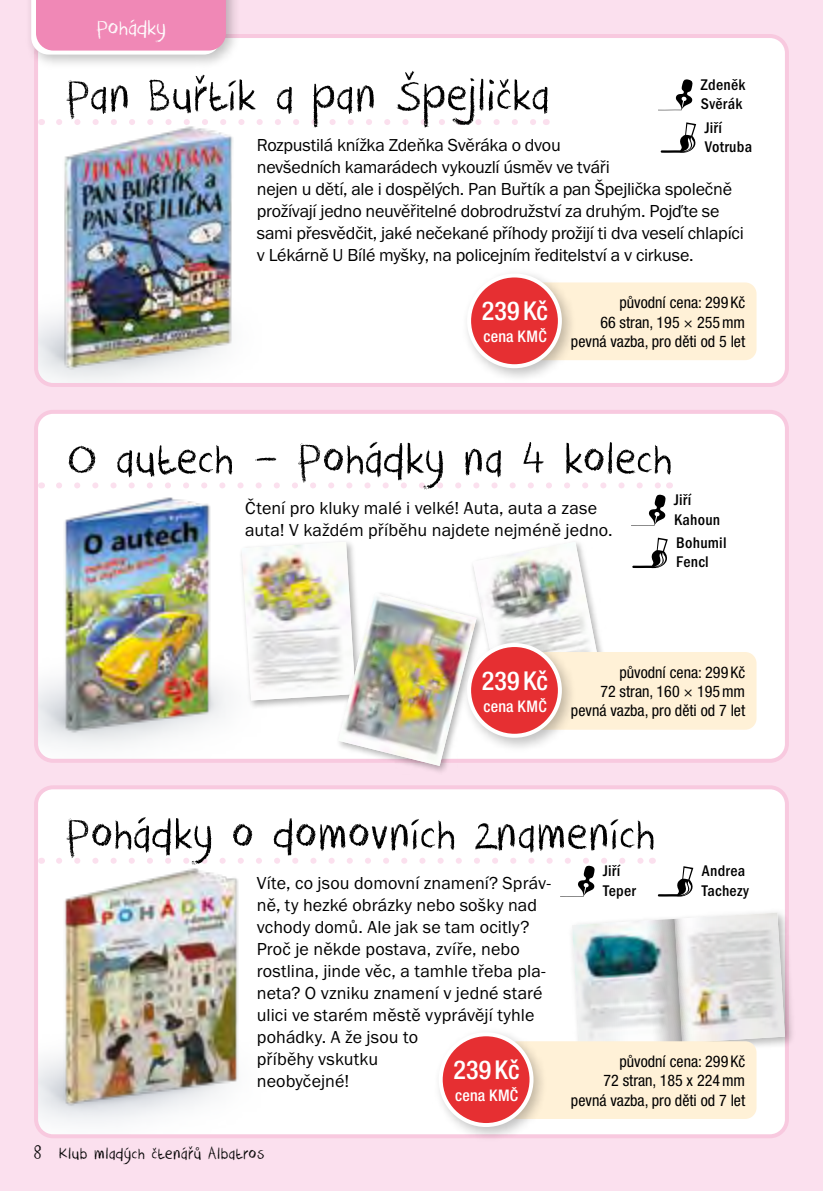
<style>
.page{position:relative;width:823px;height:1191px;background:#fff}
.page>*{position:absolute;margin:0;border:0;box-sizing:border-box;transform-origin:0 0}
.t1{font:50px "Crayon Crumble";letter-spacing:.02em;color:#000}
.t2{font:500 condensed 26px "Helvetica Neue CE";letter-spacing:.005em;color:#fff}
.t3{font:24px "Crayon Crumble";letter-spacing:.02em;color:#fff}
.t4{font:18px/22px "Franklin Gothic ITCTOT";letter-spacing:-.005em;color:#000}
.t5{font:18px "Crayon Crumble";letter-spacing:.035em;color:#000}
.t6{font:16px/19.2px "Helvetica Neue Cond CE";color:#000;text-align:right}
.t7{font:16px/19.2px "Franklin Got Itc TOT Med Con";letter-spacing:.015em;color:#000}
.t8{font:500 condensed 16px "Helvetica Neue CE";letter-spacing:.015em;color:#fff}
.s1{font-size:22px}
</style>
<div class="page">
<div style="left:0;top:0;width:822px;height:1191px;background:#fbe0ee"></div>
<div style="left:36px;top:787px;width:750px;height:349px;background:#fff;border-radius:17px"></div>
<div style="left:34px;top:785px;width:754px;height:353px;border:4px solid #f8c9df;border-radius:17px"></div>
<div style="left:36px;top:412px;width:750px;height:349px;background:#fff;border-radius:17px"></div>
<div style="left:34px;top:410px;width:754px;height:353px;border:4px solid #f8c9df;border-radius:17px"></div>
<div style="left:36px;top:36px;width:750px;height:349px;background:#fff;border-radius:17px"></div>
<div style="left:34px;top:34px;width:754px;height:353px;border:4px solid #f8c9df;border-radius:17px"></div>
<div style="left:24px;top:0;width:216px;height:70px;background:#000;opacity:.25"></div>
<svg style="left:31px;top:0;width:197px;height:56px;background:#ef96bd"></svg>
<svg style="left:59px;top:119px;width:477px;height:6px"></svg>
<svg style="left:59px;top:482px;width:600px;height:6px"></svg>
<svg style="left:648px;top:495px;width:17px;height:30px"></svg>
<svg style="left:632px;top:537px;width:35px;height:31px"></svg>
<svg style="left:658px;top:79px;width:34px;height:31px"></svg>
<svg style="left:660px;top:122px;width:35px;height:31px"></svg>
<svg style="left:59px;top:858px;width:583px;height:38px"></svg>
<svg style="left:651px;top:858px;width:42px;height:38px"></svg>
<img style="left:38px;top:637px;width:204px;height:122px">
<img style="left:38px;top:1013px;width:248px;height:121px">
<img style="left:38px;top:275px;width:244px;height:108px">
<img style="left:59px;top:497px;width:156px;height:241px">
<img style="left:59px;top:861px;width:184px;height:249px">
<img style="left:58px;top:120px;width:180px;height:255px">
<div style="left:506px;top:282px;width:250px;height:78px;background:#fff1d7;border-radius:11px"></div>
<div style="left:460px;top:267px;width:116px;height:116px;background:#000;opacity:.25"></div>
<div style="left:469px;top:275px;width:90px;height:91px;background:#e62f32;border-radius:50%"></div>
<div style="left:467px;top:273px;width:94px;height:95px;border:4px solid #fff;border-radius:50%"></div>
<div style="left:567px;top:908px;width:228px;height:152px;background:#000;opacity:.3"></div>
<img style="left:571px;top:912px;width:213px;height:137px">
<div style="left:238px;top:538px;width:125px;height:171px;background:#fff"></div>
<div style="left:334px;top:589px;width:150px;height:185px;background:#000;opacity:.3"></div>
<img style="left:242px;top:542px;width:362px;height:224px">
<img style="left:472px;top:542px;width:132px;height:110px">
<div style="left:506px;top:652px;width:250px;height:77px;background:#fff1d7;border-radius:11px"></div>
<div style="left:460px;top:637px;width:116px;height:115px;background:#000;opacity:.25"></div>
<div style="left:469px;top:645px;width:90px;height:90px;background:#e62f32;border-radius:50%"></div>
<div style="left:467px;top:643px;width:94px;height:94px;border:4px solid #fff;border-radius:50%"></div>
<div style="left:506px;top:1041px;width:250px;height:78px;background:#fff1d7;border-radius:11px"></div>
<div style="left:432px;top:1026px;width:116px;height:116px;background:#000;opacity:.25"></div>
<div style="left:440px;top:1034px;width:91px;height:91px;background:#e62f32;border-radius:50%"></div>
<div style="left:438px;top:1032px;width:95px;height:95px;border:4px solid #fff;border-radius:50%"></div>
<h3 class="t3" style="left:81px;top:14px;width:106px">Pro dospělé</h3>
<h3 class="t3" style="left:97px;top:13px;width:70px">Pohádky</h3>
<h1 class="t1" style="left:66px;top:66px;width:483px">Pan Buřtík a pan Špejlička</h1>
<p class="t7" style="left:700px;top:75px;width:46px">Zdeněk<br>Svěrák</p>
<p class="t7" style="left:704px;top:118px;width:49px">Jiří<br>Votruba</p>
<p class="t4" style="left:257px;top:135px;width:488px">Rozpustilá knížka Zdeňka Svěráka o dvou<br>nevšedních kamarádech vykouzlí úsměv ve tváři<br>nejen u dětí, ale i dospělých. Pan Buřtík a pan Špejlička společně prožívají jedno neuvěřitelné dobrodružství za druhým. Pojďte se sami přesvědčit, jaké nečekané příhody prožijí ti dva veselí chlapíci v Lékárně U Bílé myšky, na policejním ředitelství a v cirkuse.</p>
<h2 class="t2" style="left:481px;top:296px;width:68px">239 Kč</h2>
<p class="t8" style="left:483px;top:327px;width:65px">cena KMČ</p>
<p class="t6" style="left:570px;top:293px;width:176px">původní cena: 299 Kč<br>66 stran, 195 × 255mm pevná vazba, pro děti od 5 let</p>
<h1 class="t1" style="left:66px;top:429px;width:606px">O autech - Pohádky na 4 kolech</h1>
<p class="t4" style="left:245px;top:497px;width:369px">Čtení pro kluky malé i velké! Auta, auta a zase auta! V každém příběhu najdete nejméně jedno.</p>
<p class="t7" style="left:673px;top:490px;width:48px">Jiří<br>Kahoun</p>
<p class="t7" style="left:676px;top:533px;width:52px">Bohumil<br>Fencl</p>
<h2 class="t2" style="left:481px;top:666px;width:68px">239 Kč</h2>
<p class="t8" style="left:483px;top:697px;width:65px">cena KMČ</p>
<p class="t6" style="left:570px;top:662px;width:176px">původní cena: 299 Kč<br>72 stran, 160 × 195mm pevná vazba, pro děti od 7 let</p>
<h1 class="t1" style="left:66px;top:804px;width:589px">Pohádky o domovních znameních</h1>
<p class="t7" style="left:602px;top:861px;width:34px">Jiří<br>Teper</p>
<p class="t7" style="left:701px;top:861px;width:49px">Andrea<br>Tachezy</p>
<p class="t4" style="left:257px;top:872px;width:295px">Víte, co jsou domovní znamení? Správ&shy;ně, ty hezké obrázky nebo sošky nad vchody domů. Ale jak se tam ocitly?<br>Proč je někde postava, zvíře, nebo rostlina, jinde věc, a tamhle třeba pla&shy;neta? O vzniku znamení v jedné staré ulici ve starém městě vyprávějí tyhle pohádky. A že jsou to<br>příběhy vskutku<br>neobyčejné!</p>
<p class="t6" style="left:570px;top:1052px;width:176px">původní cena: 299 Kč<br>72 stran, 185 x 224mm pevná vazba, pro děti od 7 let</p>
<h2 class="t2" style="left:453px;top:1055px;width:68px">239 Kč</h2>
<p class="t8" style="left:455px;top:1086px;width:65px">cena KMČ</p>
<p class="t5" style="left:33px;top:1143px;width:232px"><span class="s1">8</span> Klub mladých čtenářů Albatros</p>
</div>
